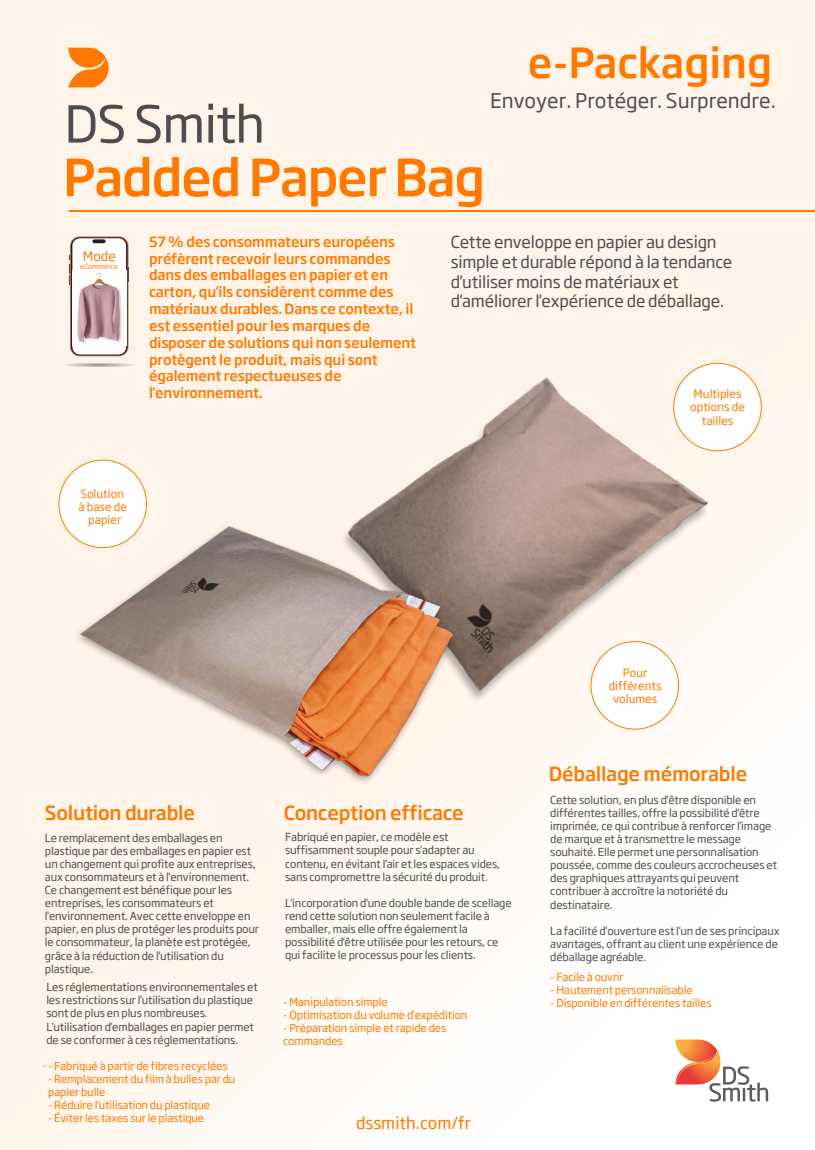
<style>
.page{position:relative;width:815px;height:1150px;background:#fff}
.page>*{position:absolute;margin:0;border:0;box-sizing:border-box;transform-origin:0 0}
.t1{font:500 50.31px "Soho Gothic Pro";letter-spacing:-.025em;color:#ff7900}
.t2{font:50.31px "Soho Gothic Pro";letter-spacing:-.02em;color:#4d4d4d}
.t3{font:500 40.86px "Soho Gothic Pro";color:#ff7900}
.t4{font:20.04px "Soho Gothic Pro";color:#4e4d4d}
.t5{font:500 19.16px "Soho Gothic Pro";letter-spacing:-.015em;color:#ff7900}
.t6{font:16.36px/19.7px "Soho Gothic Pro";letter-spacing:-.01em;color:#4d4d4d}
.t7{font:16.36px "Soho Gothic Pro";color:#ff7900}
.t8{font:500 14px/16.8px "Soho Gothic Pro";letter-spacing:-.015em;color:#ff7900}
.t9{font:13.04px "Soho Gothic Pro";color:#ff7900}
.t10{font:11.38px/13px "Soho Gothic Pro";color:#ff7900;text-align:center}
.t11{font:10.94px/13.1px "Soho Gothic Pro";letter-spacing:-.01em;color:#4d4d4d}
.t12{font:10.94px/13.1px "Soho Gothic Pro";letter-spacing:-.01em;color:#ff7900}
.t13{font:7px "Soho Gothic Pro";color:#ff7900}
</style>
<div class="page">
<div style="left:0;top:0;width:814px;height:1150px;background:linear-gradient(to right,#fff4e8,#fffaf6)"></div>
<svg style="left:675px;top:1039px;width:93px;height:62px"></svg>
<svg style="left:68px;top:48px;width:41px;height:39px;background:#ff9a3f"></svg>
<hr style="left:69px;top:210px;width:745px;height:1px;background:#ff7900">
<div style="left:673px;top:363px;width:88px;height:88px;background:#fff;border-radius:50%"></div>
<svg style="left:60px;top:363px;width:79px;height:4px"></svg>
<hr style="left:63px;top:363px;width:73px;height:4px;background:#f3e8de;border-radius:50%">
<hr style="left:64px;top:363px;width:71px;height:4px;background:#f0e5da;border-radius:50%">
<hr style="left:66px;top:363px;width:67px;height:4px;background:#e9dfd4;border-radius:50%">
<hr style="left:68px;top:363px;width:62px;height:4px;background:#e4d9d0;border-radius:50%">
<hr style="left:71px;top:363px;width:56px;height:4px;background:#d2c9c0;border-radius:50%">
<hr style="left:72px;top:363px;width:55px;height:3px;background:#d8d8d8;border-radius:50%">
<hr style="left:73px;top:363px;width:52px;height:3px;background:#d3d3d3;border-radius:50%">
<hr style="left:73px;top:364px;width:52px;height:2px;background:#d3d3d3;border-radius:50%">
<hr style="left:75px;top:364px;width:49px;height:2px;background:#cfcfcf;border-radius:50%">
<hr style="left:76px;top:364px;width:46px;height:2px;background:#c9c9c9;border-radius:50%">
<hr style="left:78px;top:364px;width:43px;height:2px;background:#c5c5c5;border-radius:50%">
<hr style="left:79px;top:364px;width:40px;height:2px;background:#bfbfbf;border-radius:50%">
<hr style="left:81px;top:364px;width:37px;height:2px;background:#bbb;border-radius:50%">
<hr style="left:82px;top:364px;width:34px;height:2px;background:#b6b6b6;border-radius:50%">
<hr style="left:83px;top:364px;width:32px;height:2px;background:#b2b2b2;border-radius:50%">
<hr style="left:85px;top:364px;width:28px;height:2px;background:#acacac;border-radius:50%">
<hr style="left:87px;top:364px;width:25px;height:2px;background:#a8a8a8;border-radius:50%">
<svg style="left:89px;top:364px;width:20px;height:2px"></svg>
<svg style="left:69px;top:237px;width:61px;height:119px"></svg>
<img style="left:72px;top:271px;width:54px;height:75px">
<img style="left:306px;top:342px;width:443px;height:386px">
<img style="left:67px;top:490px;width:397px;height:333px">
<div style="left:59px;top:460px;width:87px;height:88px;background:#fff;border-radius:50%"></div>
<h1 class="t2" style="left:64px;top:85px;width:202px">DS Smith</h1>
<h1 class="t1" style="left:63px;top:138px;width:424px">Padded Paper Bag</h1>
<h2 class="t3" style="left:528px;top:31px;width:246px">e-Packaging</h2>
<h3 class="t4" style="left:490px;top:85px;width:287px">Envoyer. Protéger. Surprendre.</h3>
<p class="t9" style="left:83px;top:246px;width:35px">Mode</p>
<p class="t13" style="left:80px;top:261px;width:39px">eCommerce</p>
<p class="t8" style="left:149px;top:232px;width:268px">57 % des consommateurs européens préfèrent recevoir leurs commandes dans des emballages en papier et en carton, qu'ils considèrent comme des matériaux durables. Dans ce contexte, il est essentiel pour les marques de disposer de solutions qui non seulement protègent le produit, mais qui sont également respectueuses de l'environnement.</p>
<h3 class="t6" style="left:450px;top:231px;width:283px">Cette enveloppe en papier au design simple et durable répond à la tendance d'utiliser moins de matériaux et d'améliorer l'expérience de déballage.</h3>
<p class="t10" style="left:690px;top:387px;width:56px">Multiples options de tailles</p>
<p class="t10" style="left:78px;top:486px;width:50px">Solution à base de papier</p>
<p class="t10" style="left:608px;top:665px;width:54px">Pour différents volumes</p>
<h3 class="t5" style="left:45px;top:798px;width:152px">Solution durable</h3>
<p class="t11" style="left:45px;top:830px;width:215px">Le remplacement des emballages en plastique par des emballages en papier est un changement qui profite aux entreprises, aux consommateurs et à l'environnement.<br>Ce changement est bénéfique pour les entreprises, les consommateurs et l'environnement. Avec cette enveloppe en papier, en plus de protéger les produits pour le consommateur, la planète est protégée, grâce à la réduction de l'utilisation du plastique.</p>
<p class="t11" style="left:46px;top:980px;width:213px">Les réglementations environnementales et les restrictions sur l'utilisation du plastique sont de plus en plus nombreuses.<br>L'utilisation d'emballages en papier permet de se conformer à ces réglementations.</p>
<p class="t12" style="left:44px;top:1058px;width:185px">· - Fabriqué à partir de fibres recyclées</p>
<p class="t12" style="left:48px;top:1072px;width:189px">- Remplacement du film à bulles par du papier bulle</p>
<p class="t12" style="left:48px;top:1098px;width:163px">- Réduire l'utilisation du plastique</p>
<p class="t12" style="left:48px;top:1111px;width:158px">- Éviter les taxes sur le plastique</p>
<h3 class="t5" style="left:284px;top:797px;width:182px">Conception efficace</h3>
<p class="t11" style="left:285px;top:830px;width:217px">Fabriqué en papier, ce modèle est suffisamment souple pour s'adapter au contenu, en évitant l'air et les espaces vides, sans compromettre la sécurité du produit.</p>
<p class="t11" style="left:285px;top:895px;width:228px">L'incorporation d'une double bande de scellage rend cette solution non seulement facile à emballer, mais elle offre également la possibilité d'être utilisée pour les retours, ce qui facilite le processus pour les clients.</p>
<p class="t12" style="left:283px;top:994px;width:106px">- Manipulation simple</p>
<p class="t12" style="left:283px;top:1007px;width:186px">- Optimisation du volume d'expédition</p>
<p class="t12" style="left:283px;top:1021px;width:165px">- Préparation simple et rapide des commandes</p>
<h3 class="t7" style="left:356px;top:1110px;width:116px">dssmith.com/fr</h3>
<h3 class="t5" style="left:549px;top:758px;width:200px">Déballage mémorable</h3>
<p class="t11" style="left:550px;top:792px;width:228px">Cette solution, en plus d'être disponible en différentes tailles, offre la possibilité d'être imprimée, ce qui contribue à renforcer l'image de marque et à transmettre le message souhaité. Elle permet une personnalisation poussée, comme des couleurs accrocheuses et des graphiques attrayants qui peuvent contribuer à accroître la notoriété du destinataire.</p>
<p class="t11" style="left:550px;top:923px;width:231px">La facilité d'ouverture est l'un de ses principaux avantages, offrant au client une expérience de déballage agréable.</p>
<p class="t12" style="left:550px;top:969px;width:75px">- Facile à ouvrir</p>
<p class="t12" style="left:550px;top:983px;width:144px">- Hautement personnalisable</p>
<p class="t12" style="left:550px;top:996px;width:163px">- Disponible en différentes tailles</p>
</div>
